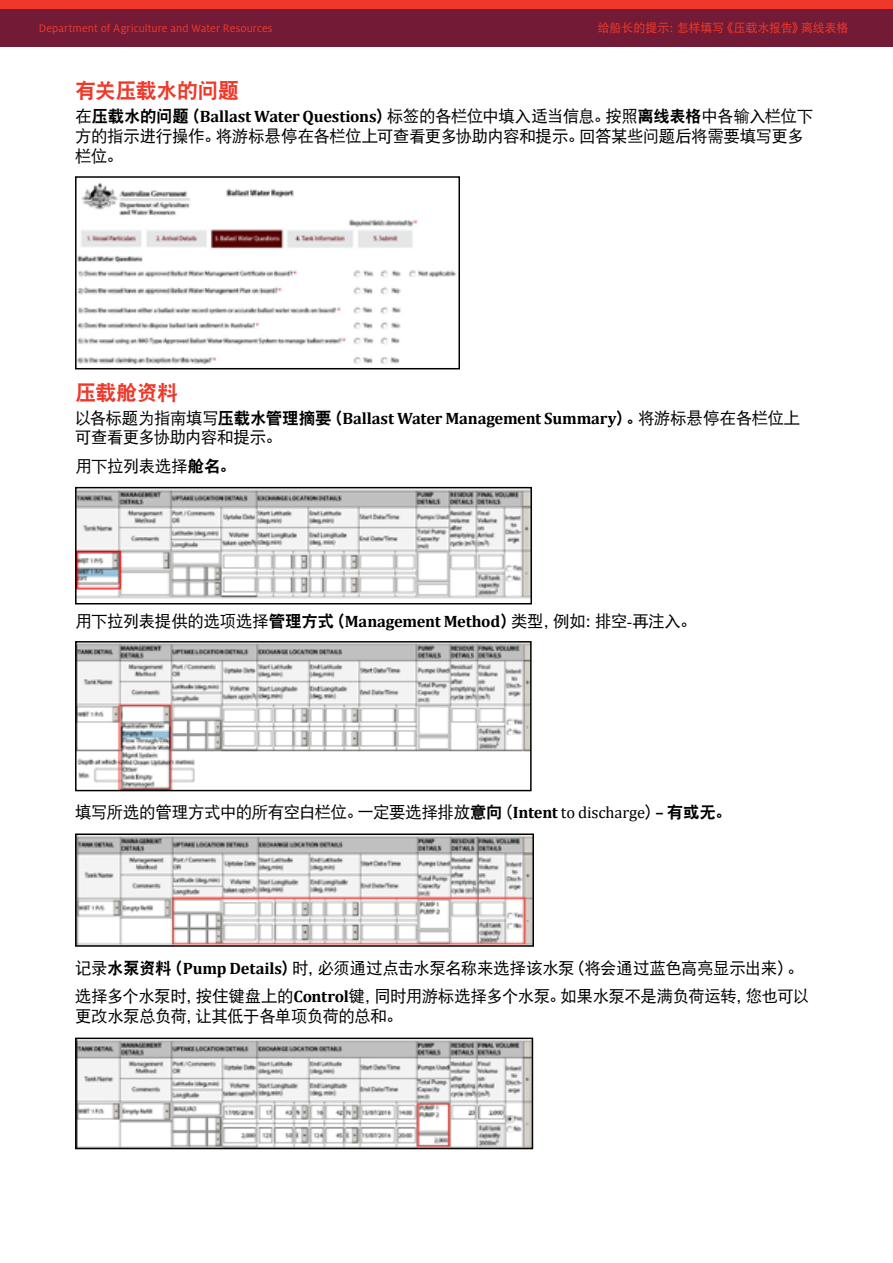
<style>
.page{position:relative;width:893px;height:1263px;background:#fff}
.page>*{position:absolute;margin:0;border:0;box-sizing:border-box;transform-origin:0 0}
.t1{font:21px "DFP Hei W9";letter-spacing:-.025em;color:#ef3829}
.t2{font:16.5px/19.8px "DFP Hei W5";letter-spacing:-.03em;color:#000}
.t3{font:700 16.5px "Cambria";letter-spacing:-.01em;color:#000}
.t4{font:12px "Milo Pro";letter-spacing:.005em;color:#ef3829}
.t5{font:12px "DFP Hei W5";letter-spacing:-.01em;color:#ef3829}
.s1{font-family:"DFP Hei W9"}
.s2{font-family:"Cambria";font-weight:700}
.s3{font-family:"DFP Hei W5";font-weight:400}
.s4{font-family:"DFP Hei W9";font-weight:400}
.s5{font-family:"Cambria"}
</style>
<div class="page">
<div style="left:0;top:9px;width:893px;height:38px;background:#731b36"></div>
<div style="left:0;top:0;width:893px;height:9px;background:#ef3829"></div>
<svg style="left:75px;top:176px;width:385px;height:194px"></svg>
<svg style="left:75px;top:486px;width:457px;height:119px"></svg>
<svg style="left:75px;top:641px;width:457px;height:151px"></svg>
<svg style="left:75px;top:833px;width:459px;height:114px"></svg>
<svg style="left:75px;top:1037px;width:459px;height:113px"></svg>
<p class="t4" style="left:39px;top:22px;width:235px">Department of Agriculture and Water Resources</p>
<p class="t5" style="left:598px;top:21px;width:252px">给船长的提示：怎样填写《压载水报告》离线表格</p>
<p class="t1" style="left:75px;top:79px;width:165px">有关压载水的问题</p>
<p class="t2" style="left:75px;top:106px;width:740px">在<span class="s1">压载水的问题（</span><span class="s2">Ballast Water Questions</span><span class="s1">）</span>标签的各栏位中填入适当信息。按照<span class="s1">离线表格</span>中各输入栏位下方的指示进行操作。将游标悬停在各栏位上可查看更多协助内容和提示。回答某些问题后将需要填写更多栏位。</p>
<p class="t1" style="left:75px;top:381px;width:105px">压载舱资料</p>
<p class="t3" style="left:75px;top:406px;width:727px"><span class="s3">以各标题为指南填写</span><span class="s4">压载水管理摘要（</span>Ballast Water Management Summary<span class="s4">）。</span><span class="s3">将游标悬停在各栏位上</span></p>
<p class="t2" style="left:75px;top:423px;width:208px;line-height:28.3px">可查看更多协助内容和提示。用下拉列表选择<span class="s1">舱名。</span></p>
<p class="t2" style="left:75px;top:611px;width:623px">用下拉列表提供的选项选择<span class="s1">管理方式（</span><span class="s2">Management Method</span><span class="s1">）</span>类型，例如：排空-再注入。</p>
<p class="t2" style="left:75px;top:802px;width:658px">填写所选的管理方式中的所有空白栏位。一定要选择排放<span class="s1">意向</span>（<span class="s2">Intent</span> <span class="s5">to discharge</span>）<span class="s2">–</span> <span class="s1">有或无。</span></p>
<p class="t2" style="left:75px;top:953px;width:736px;line-height:28.3px">记录<span class="s1">水泵资料（</span><span class="s2">Pump Details</span><span class="s1">）</span>时，必须通过点击水泵名称来选择该水泵（将会通过蓝色高亮显示出来）。选择多个水泵时，按住键盘上的<span class="s2">Control</span>键，同时用游标选择多个水泵。如果水泵不是满负荷运转，您也可以</p>
<p class="t2" style="left:75px;top:1006px;width:329px">更改水泵总负荷，让其低于各单项负荷的总和。</p>
</div>
